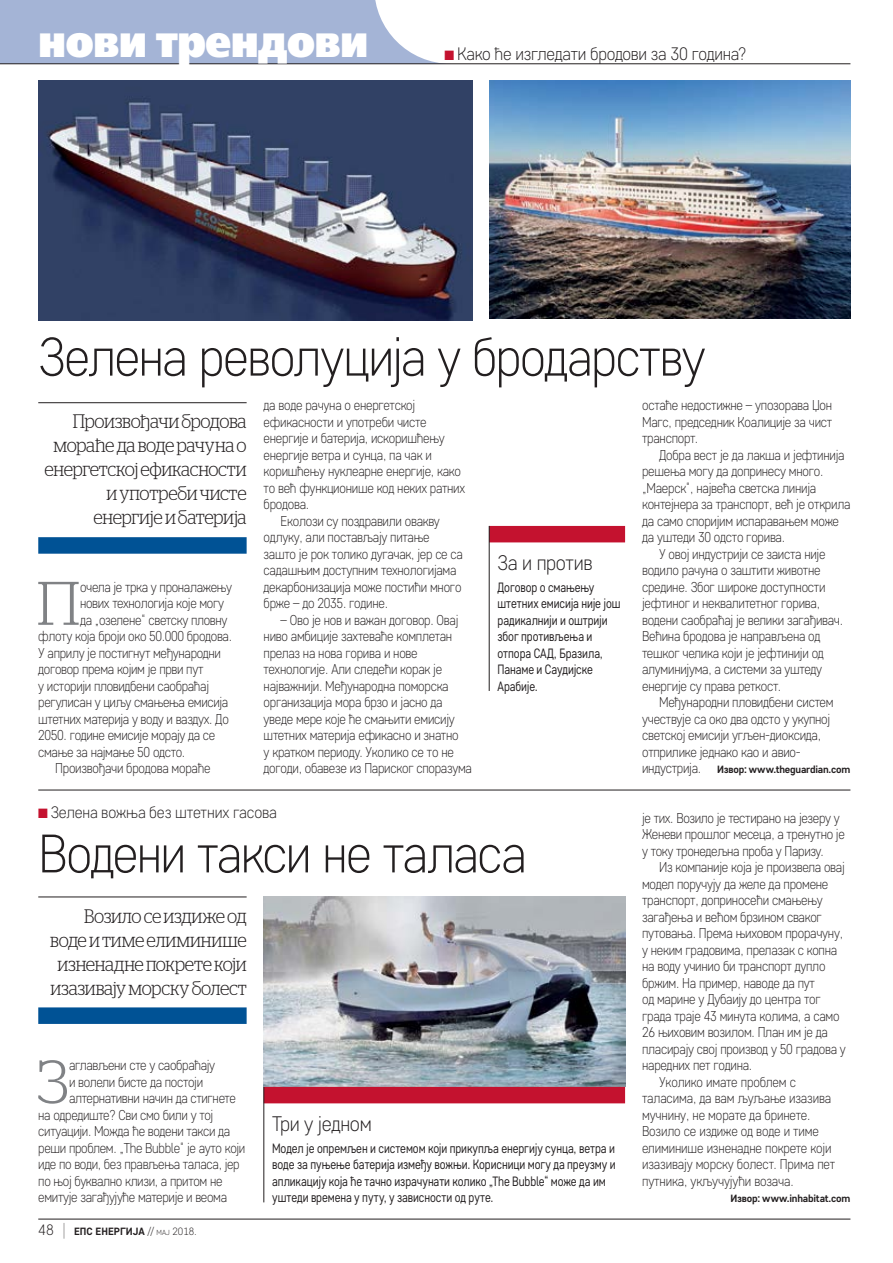
<style>
.page{position:relative;width:893px;height:1263px;background:#fff}
.page>*{position:absolute;margin:0;border:0;box-sizing:border-box;transform-origin:0 0}
.t1{font:300 61.35px "Stag LC";color:#808285}
.t2{font:300 54px "Core Sans D25";letter-spacing:-.03em;color:#231f20;scale:.95 1}
.t3{font:45px "Free Set Extra Bold C";letter-spacing:-.02em;color:#fff;scale:.9 1}
.t4{font:300 21px "Core Sans D25";letter-spacing:-.02em;color:#231f20;scale:.95 1}
.t5{font:300 19.5px/24px "Stag LC";letter-spacing:-.02em;color:#231f20;text-align:right;scale:.9 1}
.t6{font:300 18px "Core Sans D25";letter-spacing:-.02em;color:#231f20;scale:.95 1}
.t7{font:300 16.5px "Core Sans D25";letter-spacing:-.01em;color:#231f20;scale:.95 1}
.t8{font:300 14.25px/16.5px "Core Sans D25";letter-spacing:-.02em;color:#231f20;scale:.9 1}
.t9{font:13.5px/16.5px "Core Sans D35";letter-spacing:-.01em;color:#231f20;scale:.85 1}
.t10{font:700 10.5px "Core Sans D55";letter-spacing:-.015em;color:#231f20}
.s1{color:#c4122f}
.s2{font-family:"Core Sans D25";font-weight:300;font-size:14.25px}
.s3{font-family:"Core Sans D25";font-weight:300;font-size:15px}
.s4{font-family:"Core Sans D15";font-weight:100;font-size:18px}
.s5{font-family:"Core Sans D25";font-weight:300}
.s6{font-family:"Core Sans D25";font-weight:300;font-size:7.35px}
</style>
<div class="page">
<svg style="left:0;top:0;width:451px;height:64px;background:#aebbd9"></svg>
<hr style="left:38px;top:1219px;width:812px;height:1px;background:#231f20">
<hr style="left:0;top:64px;width:850px;height:1px;background:#231f20">
<img style="left:38px;top:80px;width:434px;height:240px">
<img style="left:489px;top:80px;width:361px;height:239px">
<img style="left:264px;top:897px;width:361px;height:190px">
<div style="left:489px;top:526px;width:136px;height:16px;background:#c4122f"></div>
<hr style="left:489px;top:526px;width:1px;height:165px;background:#231f20">
<div style="left:264px;top:1087px;width:361px;height:16px;background:#c4122f"></div>
<hr style="left:264px;top:1087px;width:1px;height:115px;background:#231f20">
<hr style="left:38px;top:402px;width:209px;height:1px;background:#231f20">
<div style="left:38px;top:537px;width:209px;height:17px;background:#005295"></div>
<hr style="left:38px;top:897px;width:209px;height:1px;background:#231f20">
<div style="left:38px;top:1007px;width:209px;height:17px;background:#005295"></div>
<hr style="left:38px;top:790px;width:812px;height:1px;background:#231f20">
<h3 class="t3" style="left:38px;top:15px;width:368px">нови трендови</h3>
<p class="t6" style="left:445px;top:43px;width:320px"><span class="s1">■</span> Како ће изгледати бродови за 30 година?</p>
<h2 class="t2" style="left:38px;top:322px;width:704px">Зелена револуција у бродарству</h2>
<h3 class="t5" style="left:45px;top:408px;width:226px">Произвођачи бродова мораће да воде рачуна о енергетској ефикасности и употреби чисте енергије и батерија</h3>
<p class="t8" style="left:264px;top:397px;width:170px">да воде рачуна о енергетској</p>
<p class="t8" style="left:264px;top:413px;width:183px">ефикасности и употреби чисте</p>
<p class="t8" style="left:264px;top:430px;width:203px">енергије и батерија, искоришћењу</p>
<p class="t8" style="left:264px;top:446px;width:188px">енергије ветра и сунца, па чак и</p>
<p class="t8" style="left:264px;top:463px;width:221px">коришћењу нуклеарне енергије, како</p>
<p class="t8" style="left:264px;top:479px;width:225px">то већ функционише код неких ратних</p>
<p class="t8" style="left:264px;top:496px;width:52px">бродова.</p>
<p class="t8" style="left:281px;top:512px;width:178px">Еколози су поздравили овакву</p>
<p class="t8" style="left:264px;top:529px;width:186px">одлуку, али постављају питање</p>
<p class="t8" style="left:264px;top:545px;width:223px">зашто је рок толико дугачак, јер се са</p>
<p class="t8" style="left:264px;top:562px;width:216px">садашњим доступним технологијама</p>
<p class="t8" style="left:264px;top:578px;width:221px">декарбонизација може постићи много</p>
<p class="t8" style="left:264px;top:595px;width:140px">брже – до 2035. године.</p>
<p class="t8" style="left:264px;top:611px;width:233px;text-indent:17px">– Ово је нов и важан договор. Овај ниво амбиције захтеваће комплетан прелаз на нова горива и нове технологије. Али следећи корак је најважнији. Међународна поморска организација мора брзо и јасно да уведе мере које ће смањити емисију штетних материја ефикасно и знатно<br>у кратком периоду. Уколико се то не догоди, обавезе из Париског споразума</p>
<p class="t8" style="left:642px;top:397px;width:213px;text-align:justify">остаће недостижне – упозорава Џон Магс, председник Коалиције за чист транспорт.</p>
<p class="t8" style="left:659px;top:446px;width:208px">Добра вест је да лакша и јефтинија</p>
<p class="t8" style="left:642px;top:463px;width:203px">решења могу да допринесу много.</p>
<p class="t8" style="left:642px;top:479px;width:195px">„Маерск“, највећа светска линија</p>
<p class="t8" style="left:642px;top:496px;width:233px">контејнера за транспорт, већ је открила</p>
<p class="t8" style="left:642px;top:512px;width:220px">да само споријим испаравањем може</p>
<p class="t8" style="left:642px;top:529px;width:160px">да уштеди 30 одсто горива.</p>
<p class="t8" style="left:659px;top:545px;width:187px">У овој индустрији се заиста није</p>
<p class="t8" style="left:642px;top:562px;width:200px">водило рачуна о заштити животне</p>
<p class="t8" style="left:642px;top:578px;width:205px">средине. Због широке доступности</p>
<p class="t8" style="left:642px;top:595px;width:199px">јефтиног и неквалитетног горива,</p>
<p class="t8" style="left:642px;top:611px;width:225px">водени саобраћај је велики загађивач.</p>
<p class="t8" style="left:642px;top:628px;width:200px">Већина бродова је направљена од</p>
<p class="t8" style="left:642px;top:644px;width:204px">тешког челика који је јефтинији од</p>
<p class="t8" style="left:642px;top:661px;width:202px">алуминијума, а системи за уштеду</p>
<p class="t8" style="left:642px;top:677px;width:156px">енергије су права реткост.</p>
<p class="t8" style="left:659px;top:694px;width:195px">Међународни пловидбени систем</p>
<p class="t8" style="left:642px;top:710px;width:211px">учествује са око два одсто у укупној</p>
<p class="t8" style="left:642px;top:727px;width:200px">светској емисији угљен-диоксида,</p>
<p class="t8" style="left:642px;top:743px;width:178px">отприлике једнако као и авио-</p>
<p class="t10" style="left:642px;top:763px;width:210px"><span class="s2">индустрија.</span> Извор: www.theguardian.com</p>
<h3 class="t4" style="left:497px;top:549px;width:102px">За и против</h3>
<p class="t9" style="left:497px;top:578px;width:146px">Договор о смањењу штетних емисија није још радикалнији и оштрији због противљења и отпора САД, Бразила,<br>Панаме и Саудијске<br>Арабије.</p>
<h1 class="t1" style="left:37px;top:558px;width:45px">П</h1>
<p class="t8" style="left:80px;top:578px;width:170px">очела је трка у проналажењу</p>
<p class="t8" style="left:80px;top:595px;width:162px">нових технологија које могу</p>
<p class="t8" style="left:80px;top:611px;width:165px">да „озелене“ светску пловну</p>
<p class="t8" style="left:38px;top:628px;width:217px">флоту која броји око 50.000 бродова.</p>
<p class="t8" style="left:38px;top:644px;width:205px">У априлу је постигнут међународни</p>
<p class="t8" style="left:38px;top:661px;width:185px">договор према којим је први пут</p>
<p class="t8" style="left:38px;top:677px;width:191px">у историји пловидбени саобраћај</p>
<p class="t8" style="left:38px;top:694px;width:213px">регулисан у циљу смањења емисија</p>
<p class="t8" style="left:38px;top:710px;width:213px">штетних материја у воду и ваздух. До</p>
<p class="t8" style="left:38px;top:727px;width:198px">2050. године емисије морају да се</p>
<p class="t8" style="left:38px;top:743px;width:165px">смање за најмање 50 одсто.</p>
<p class="t8" style="left:55px;top:760px;width:174px">Произвођачи бродова мораће</p>
<p class="t7" style="left:38px;top:802px;width:253px"><span class="s1">■</span> Зелена вожња без штетних гасова</p>
<h2 class="t2" style="left:38px;top:819px;width:516px">Водени такси не таласа</h2>
<h3 class="t5" style="left:50px;top:902px;width:220px">Возило се издиже од воде и тиме елиминише изненадне покрете који изазивају морску болест</h3>
<h1 class="t1" style="left:36px;top:1037px;width:34px">З</h1>
<p class="t8" style="left:69px;top:1057px;width:164px">аглављени сте у саобраћају</p>
<p class="t8" style="left:69px;top:1073px;width:150px">и волели бисте да постоји</p>
<p class="t8" style="left:69px;top:1090px;width:187px">алтернативни начин да стигнете</p>
<p class="t8" style="left:38px;top:1106px;width:196px">на одредиште? Сви смо били у тој</p>
<p class="t8" style="left:38px;top:1123px;width:215px">ситуацији. Можда ће водени такси да</p>
<p class="t8" style="left:38px;top:1139px;width:232px">реши проблем. „The Bubble“ је ауто који</p>
<p class="t8" style="left:38px;top:1156px;width:225px">иде по води, без прављења таласа, јер</p>
<p class="t8" style="left:38px;top:1172px;width:206px">по њој буквално клизи, а притом не</p>
<p class="t8" style="left:38px;top:1189px;width:211px">емитује загађујуће материје и веома</p>
<p class="t10" style="left:38px;top:1225px;width:160px"><span class="s3">48</span> <span class="s4">|</span> ЕПС ЕНЕРГИЈА <span class="s5">//</span> <span class="s6">мај</span> <span class="s5">2018.</span></p>
<h3 class="t4" style="left:272px;top:1110px;width:106px">Три у једном</h3>
<p class="t9" style="left:272px;top:1139px;width:406px">Модел је опремљен и системом који прикупља енергију сунца, ветра и воде за пуњење батерија између вожњи. Корисници могу да преузму и апликацију која ће тачно израчунати колико „The Bubble“ може да им уштеди времена у путу, у зависности од руте.</p>
<p class="t8" style="left:642px;top:809px;width:227px">је тих. Возило је тестирано на језеру у<br>Женеви прошлог месеца, а тренутно је у току тронедељна проба у Паризу.</p>
<p class="t8" style="left:659px;top:859px;width:208px">Из компаније која је произвела овај</p>
<p class="t8" style="left:642px;top:875px;width:209px">модел поручују да желе да промене</p>
<p class="t8" style="left:642px;top:892px;width:202px">транспорт, доприносећи смањењу</p>
<p class="t8" style="left:642px;top:908px;width:201px">загађења и већом брзином сваког</p>
<p class="t8" style="left:642px;top:925px;width:225px">путовања. Према њиховом прорачуну,</p>
<p class="t8" style="left:642px;top:941px;width:218px">у неким градовима, прелазак с копна</p>
<p class="t8" style="left:642px;top:958px;width:205px">на воду учинио би транспорт дупло</p>
<p class="t8" style="left:642px;top:974px;width:194px">бржим. На пример, наводе да пут</p>
<p class="t8" style="left:642px;top:991px;width:200px">од марине у Дубаију до центра тог</p>
<p class="t8" style="left:642px;top:1007px;width:221px">града траје 43 минута колима, а само</p>
<p class="t8" style="left:642px;top:1024px;width:208px">26 њиховим возилом. План им је да</p>
<p class="t8" style="left:642px;top:1040px;width:228px">пласирају свој производ у 50 градова у</p>
<p class="t8" style="left:642px;top:1057px;width:124px">наредних пет година.</p>
<p class="t8" style="left:659px;top:1073px;width:154px">Уколико имате проблем с</p>
<p class="t8" style="left:642px;top:1090px;width:212px">таласима, да вам љуљање изазива</p>
<p class="t8" style="left:642px;top:1106px;width:189px">мучнину, не морате да бринете.</p>
<p class="t8" style="left:642px;top:1123px;width:198px">Возило се издиже од воде и тиме</p>
<p class="t8" style="left:642px;top:1139px;width:212px">елиминише изненадне покрете који</p>
<p class="t8" style="left:642px;top:1156px;width:216px">изазивају морску болест. Прима пет</p>
<p class="t8" style="left:642px;top:1172px;width:170px">путника, укључујући возача.</p>
<p class="t10" style="left:730px;top:1192px;width:121px">Извор: www.inhabitat.com</p>
</div>
